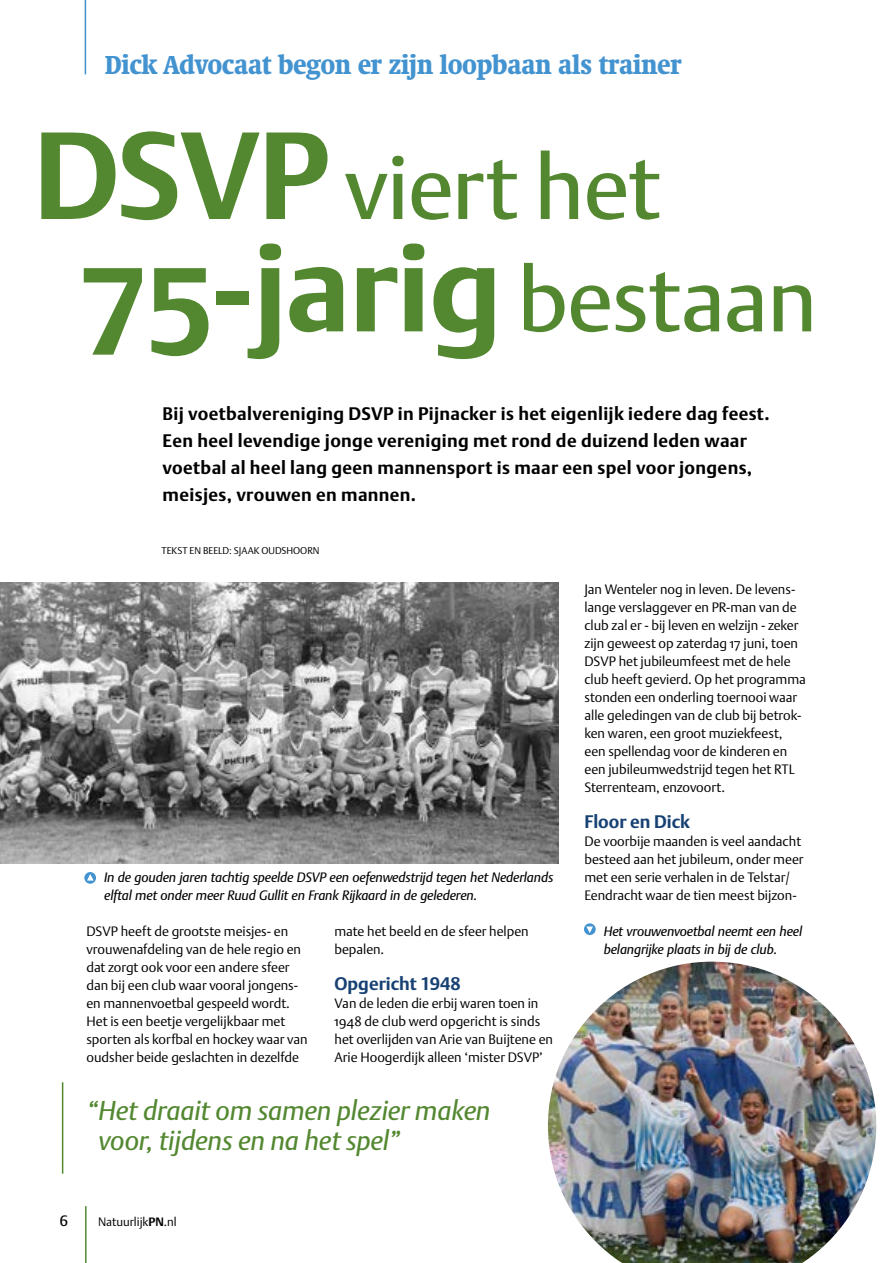
<style>
.page{position:relative;width:893px;height:1263px;background:#fff}
.page>*{position:absolute;margin:0;border:0;box-sizing:border-box;transform-origin:0 0}
.t1{font:700 122.55px "DTL Argo ST";letter-spacing:-.01em;color:#538831}
.t2{font:88.5px "DTL Argo ST";letter-spacing:-.01em;color:#538831}
.t3{font:italic 27px/30px "DTL Argo ST";letter-spacing:-.005em;color:#538831}
.t4{font:27px "Swift Kompakt";color:#4293d0}
.t5{font:700 18px/27px "DTL Argo T";letter-spacing:.02em;color:#000}
.t6{font:700 18px "DTL Argo T";color:#174173}
.t7{font:15px "DTL Argo ST";color:#000}
.t8{font:13.5px/18px "DTL Argo ST Light";color:#000}
.t9{font:italic 13.5px/18px "DTL Argo T";letter-spacing:-.01em;color:#000}
.t10{font:12px "DTL Argo T Light";color:#000}
.t11{font:9.75px "DTL Argo ST Light";color:#000}
.s1{font-weight:700;font-size:122.55px}
.s2{font-weight:400;font-size:88.5px}
.s3{font-family:"DTL Argo ST";font-weight:700}
.s4{font-family:"DTL Argo ST Light"}
</style>
<div class="page">
<hr style="left:85px;top:0;width:1px;height:74px;background:#4293d0">
<hr style="left:85px;top:1206px;width:2px;height:57px;background:#538831">
<img style="left:0;top:583px;width:558px;height:280px">
<svg style="left:584px;top:923px;width:12px;height:12px"></svg>
<svg style="left:586px;top:926px;width:7px;height:7px"></svg>
<svg style="left:84px;top:872px;width:12px;height:12px"></svg>
<svg style="left:87px;top:874px;width:7px;height:6px"></svg>
<hr style="left:62px;top:1082px;width:1px;height:92px;background:#538831">
<img style="left:548px;top:961px;width:329px;height:302px">
<h3 class="t4" style="left:105px;top:50px;width:578px">Dick Advocaat begon er zijn loopbaan als trainer</h3>
<h2 class="t2" style="left:33px;top:135px;width:629px"><span class="s1">DSVP</span> viert het</h2>
<h1 class="t1" style="left:84px;top:215px;width:735px">75-jarig <span class="s2">bestaan</span></h1>
<p class="t5" style="left:163px;top:400px;width:608px">Bij voetbalvereniging DSVP in Pijnacker is het eigenlijk iedere dag feest.<br>Een heel levendige jonge vereniging met rond de duizend leden waar voetbal al heel lang geen mannensport is maar een spel voor jongens, meisjes, vrouwen en mannen.</p>
<p class="t11" style="left:162px;top:544px;width:160px">TEKST EN BEELD: SJAAK OUDSHOORN</p>
<p class="t9" style="left:104px;top:868px;width:451px">In de gouden jaren tachtig speelde DSVP een oefenwedstrijd tegen het Nederlands elftal met onder meer Ruud Gullit en Frank Rijkaard in de gelederen.</p>
<p class="t8" style="left:87px;top:922px;width:223px">DSVP heeft de grootste meisjes- en vrouwenafdeling van de hele regio en dat zorgt ook voor een andere sfeer dan bij een club waar vooral jongens&shy;en mannenvoetbal gespeeld wordt.<br>Het is een beetje vergelijkbaar met sporten als korfbal en hockey waar van oudsher beide geslachten in dezelfde</p>
<p class="t8" style="left:334px;top:922px;width:196px">mate het beeld en de sfeer helpen bepalen.</p>
<h3 class="t6" style="left:334px;top:973px;width:128px">Opgericht 1948</h3>
<p class="t8" style="left:334px;top:994px;width:220px">Van de leden die erbij waren toen in 1948 de club werd opgericht is sinds het overlijden van Arie van Buijtene en Arie Hoogerdijk alleen ‘mister DSVP’</p>
<h3 class="t3" style="left:98px;top:1095px;width:394px;text-indent:-12px">“Het draait om samen plezier maken voor, tijdens en na het spel”</h3>
<p class="t7" style="left:60px;top:1212px;width:10px">6</p>
<p class="t10" style="left:98px;top:1214px;width:80px">Natuurlijk<span class="s3">PN</span><span class="s4">.nl</span></p>
<p class="t8" style="left:584px;top:580px;width:223px">Jan Wenteler nog in leven. De levens&shy;lange verslaggever en PR-man van de club zal er - bij leven en welzijn - zeker zijn geweest op zaterdag 17 juni, toen DSVP het jubileumfeest met de hele club heeft gevierd. Op het programma stonden een onderling toernooi waar alle geledingen van de club bij betrok&shy;ken waren, een groot muziekfeest, een spellendag voor de kinderen en een jubileumwedstrijd tegen het RTL Sterrenteam, enzovoort.</p>
<h3 class="t6" style="left:584px;top:811px;width:107px">Floor en Dick</h3>
<p class="t8" style="left:584px;top:832px;width:221px">De voorbije maanden is veel aandacht besteed aan het jubileum, onder meer met een serie verhalen in de Telstar/ Eendracht waar de tien meest bijzon-</p>
<p class="t9" style="left:604px;top:922px;width:200px">Het vrouwenvoetbal neemt een heel belangrijke plaats in bij de club.</p>
</div>
